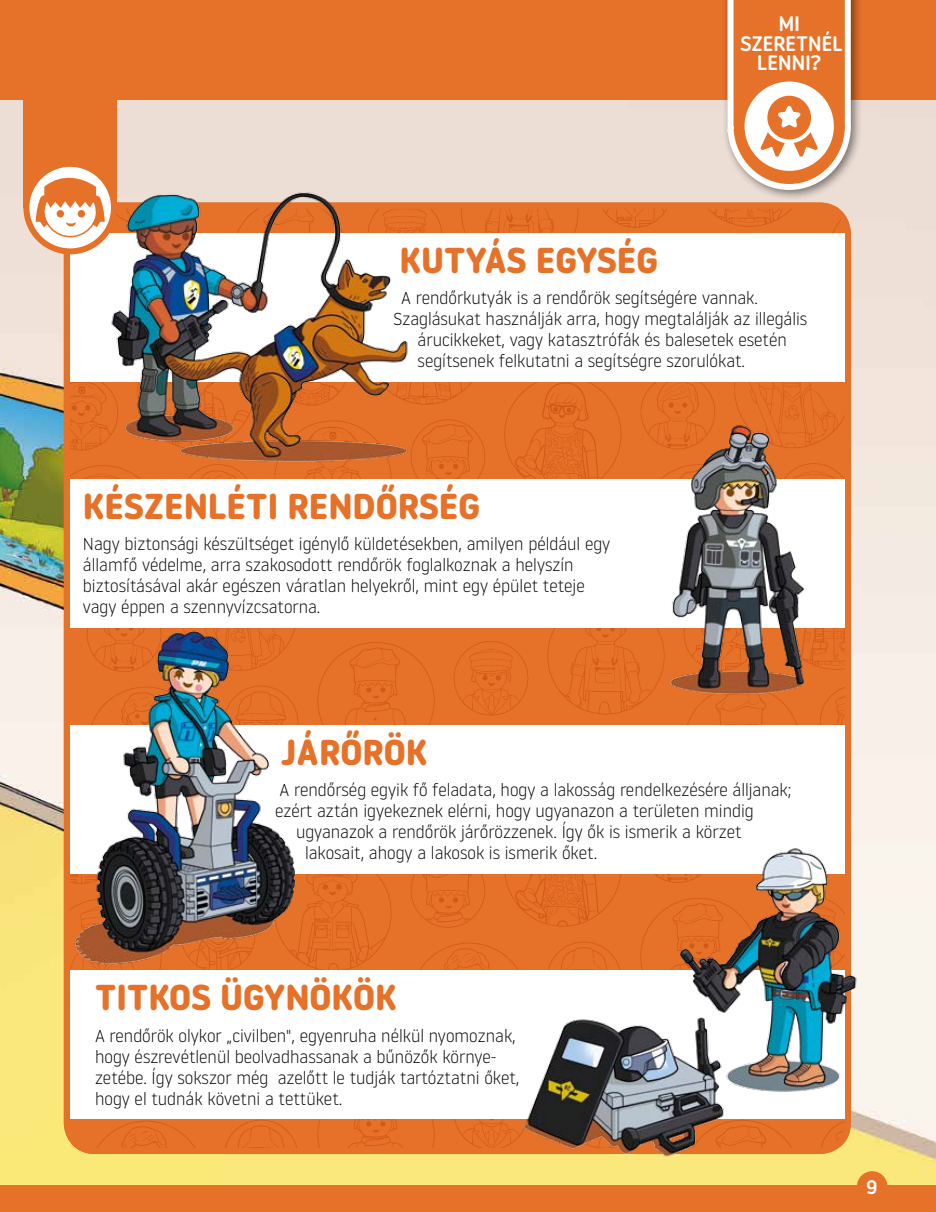
<style>
.page{position:relative;width:936px;height:1212px;background:#fff}
.page>*{position:absolute;margin:0;border:0;box-sizing:border-box;transform-origin:0 0}
.t1{font:700 36px "Noway Round";color:#e67128}
.t2{font:500 21px/19.5px "Noway Round";letter-spacing:-.02em;color:#fff;text-align:center}
.t3{font:500 19.5px "Noway Round";color:#fff}
.t4{font:300 17.25px/21px "Noway Round";color:#000}
</style>
<div class="page">
<img style="left:0;top:100px;width:935px;height:1085px">
<div style="left:0;top:0;width:935px;height:100px;background:#e67128"></div>
<div style="left:0;top:1185px;width:935px;height:27px;background:#e67128"></div>
<div style="left:856px;top:1171px;width:31px;height:31px;background:#e67128;border-radius:50%"></div>
<div style="left:721px;top:0;width:142px;height:202px;background:#000;opacity:.5"></div>
<svg style="left:724px;top:0;width:129px;height:193px"></svg>
<img style="left:71px;top:208px;width:773px;height:517px">
<img style="left:70px;top:873px;width:402px;height:275px">
<div style="left:70px;top:233px;width:774px;height:149px;background:#fff"></div>
<div style="left:70px;top:479px;width:774px;height:149px;background:#fff"></div>
<div style="left:70px;top:725px;width:774px;height:148px;background:#fff"></div>
<div style="left:70px;top:970px;width:774px;height:149px;background:#fff"></div>
<div style="left:23px;top:26px;width:94px;height:181px;background:#e67128"></div>
<svg style="left:26px;top:164px;width:88px;height:87px"></svg>
<div style="left:23px;top:161px;width:94px;height:93px;border:6px solid #e67128;border-radius:50%"></div>
<svg style="left:36px;top:177px;width:69px;height:50px"></svg>
<img style="left:472px;top:819px;width:401px;height:366px">
<img style="left:51px;top:592px;width:298px;height:403px">
<img style="left:585px;top:382px;width:312px;height:349px">
<img style="left:107px;top:142px;width:307px;height:337px">
<p class="t2" style="left:740px;top:14px;width:104px">MI<br>SZERETNÉL<br>LENNI?</p>
<h1 class="t1" style="left:399px;top:239px;width:260px">KUTYÁS EGYSÉG</h1>
<p class="t4" style="left:401px;top:287px;width:358px">A rendőrkutyák is a rendőrök segítségére vannak.</p>
<p class="t4" style="left:393px;top:308px;width:415px">Szaglásukat használják arra, hogy megtalálják az illegális</p>
<p class="t4" style="left:417px;top:329px;width:370px">árucikkeket, vagy katasztrófák és balesetek esetén</p>
<p class="t4" style="left:417px;top:350px;width:329px">segítsenek felkutatni a segítségre szorulókat.</p>
<h1 class="t1" style="left:83px;top:485px;width:399px">KÉSZENLÉTI RENDŐRSÉG</h1>
<p class="t4" style="left:83px;top:533px;width:529px">Nagy biztonsági készültséget igénylő küldetésekben, amilyen például egy államfő védelme, arra szakosodott rendőrök foglalkoznak a helyszín biztosításával akár egészen váratlan helyekről, mint egy épület teteje vagy éppen a szennyvízcsatorna.</p>
<h1 class="t1" style="left:281px;top:731px;width:148px">JÁRŐRÖK</h1>
<p class="t4" style="left:279px;top:778px;width:513px">A rendőrség egyik fő feladata, hogy a lakosság rendelkezésére álljanak;</p>
<p class="t4" style="left:275px;top:799px;width:480px">ezért aztán igyekeznek elérni, hogy ugyanazon a területen mindig</p>
<p class="t4" style="left:296px;top:820px;width:447px">ugyanazok a rendőrök járőrözzenek. Így ők is ismerik a körzet</p>
<p class="t4" style="left:305px;top:841px;width:293px">lakosait, ahogy a lakosok is ismerik őket.</p>
<h1 class="t1" style="left:95px;top:977px;width:303px">TITKOS ÜGYNÖKÖK</h1>
<p class="t4" style="left:95px;top:1024px;width:426px">A rendőrök olykor „civilben", egyenruha nélkül nyomoznak, hogy észrevétlenül beolvadhassanak a bűnözők környe&shy;zetébe. Így sokszor még azelőtt le tudják tartóztatni őket, hogy el tudnák követni a tettüket.</p>
<p class="t3" style="left:866px;top:1173px;width:13px">9</p>
</div>
